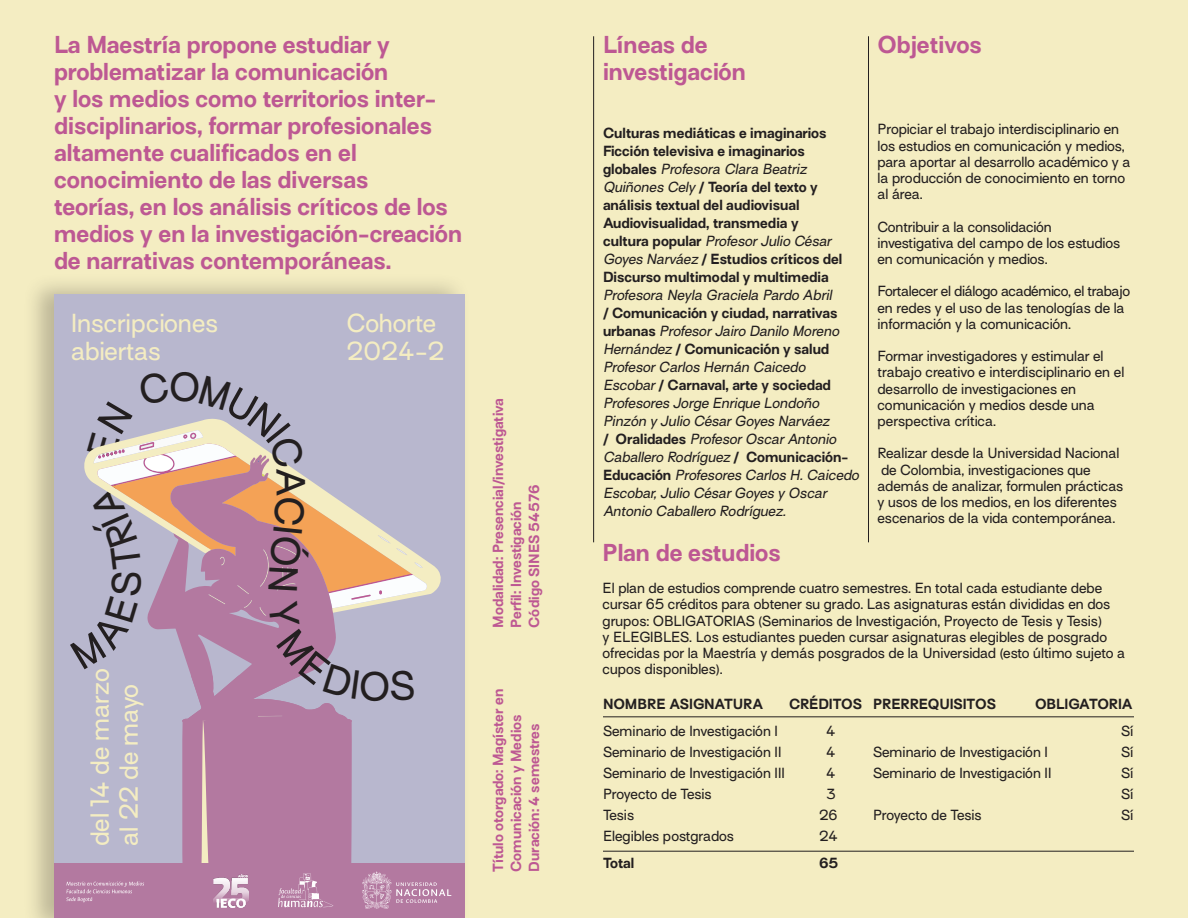
<style>
.page{position:relative;width:1188px;height:918px;background:#f4edc2}
.page>*{position:absolute;margin:0;border:0;box-sizing:border-box;transform-origin:0 0}
.t1{font:24px/28.8px "Surt";color:#f4edc2}
.t2{font:700 22.5px/27px "Surt";color:#bd5893}
.t3{font:13.5px/16.2px "Surt";color:#231f20}
.t4{font:italic 13.5px/18px "Surt";color:#231f20}
.t5{font:700 13.5px/18px "Surt";color:#231f20}
.t6{font:700 13.5px/18px "Surt";color:#bd5893}
.t7{font:13.5px/16.2px "Surt";letter-spacing:-.02em;color:#231f20}
.s1{font-weight:400;font-style:italic}
.s2{font-weight:700;font-style:normal}
</style>
<div class="page">
<div style="left:23px;top:272px;width:448px;height:646px;background:#231f20;opacity:.27"></div>
<div style="left:54px;top:295px;width:411px;height:623px;background:#b8b7ce"></div>
<div style="left:54px;top:864px;width:411px;height:54px;background:#b379a0"></div>
<hr style="left:868px;top:36px;width:1px;height:506px;background:#231f20">
<hr style="left:593px;top:36px;width:1px;height:506px;background:#231f20">
<hr style="left:603px;top:716px;width:531px;height:1px;background:#231f20">
<hr style="left:603px;top:851px;width:531px;height:1px;background:#231f20">
<svg style="left:66px;top:418px;width:385px;height:491px"></svg>
<p class="t2" style="left:54px;top:34px;width:410px">La Maestría propone estudiar y problematizar la comunicación<br>y los medios como territorios inter&shy;disciplinarios, formar profesionales altamente cualificados en el conocimiento de las diversas<br>teorías, en los análisis críticos de los medios y en la investigación-creación de narrativas contemporáneas.</p>
<p class="t1" style="left:71px;top:311px;width:149px">Inscripciones abiertas</p>
<p class="t1" style="left:347px;top:311px;width:91px">Cohorte</p>
<p class="t1" style="left:347px;top:340px;width:100px">2024-2</p>
<p class="t1" style="left:88px;top:846px;width:179px;rotate:-90deg">del 14 de marzo</p>
<p class="t1" style="left:117px;top:846px;width:164px;rotate:-90deg">al 22 de mayo</p>
<p class="t6" style="left:491px;top:628px;width:231px;rotate:-90deg">Modalidad: Presencial/investigativa<br>Perfil: Investigación</p>
<p class="t6" style="left:527px;top:628px;width:145px;rotate:-90deg">Código SINES 54576</p>
<p class="t6" style="left:491px;top:872px;width:184px;rotate:-90deg">Título otorgado: Magíster en<br>Comunicación y Medios</p>
<p class="t6" style="left:527px;top:872px;width:149px;rotate:-90deg">Duración: 4 semestres</p>
<p class="t2" style="left:603px;top:34px;width:106px">Líneas de</p>
<p class="t2" style="left:603px;top:61px;width:144px">investigación</p>
<p class="t5" style="left:603px;top:125px;width:225px">Culturas mediáticas e imaginarios Ficción televisiva e imaginarios globales <span class="s1">Profesora Clara Beatriz Quiñones Cely</span> / Teoría del texto y análisis textual del audiovisual</p>
<p class="t4" style="left:603px;top:215px;width:258px"><span class="s2">Audiovisualidad, transmedia y<br>cultura popular</span> Profesor Julio César Goyes Narváez <span class="s2">/ Estudios críticos del Discurso multimodal y multimedia </span>Profesora Neyla Graciela Pardo Abril<br><span class="s2">/ Comunicación y ciudad, narrativas urbanas</span> Profesor Jairo Danilo Moreno Hernández <span class="s2">/ Comunicación y salud </span>Profesor Carlos Hernán Caicedo Escobar <span class="s2">/ Carnaval, arte y sociedad </span>Profesores Jorge Enrique Londoño Pinzón y Julio César Goyes Narváez<br><span class="s2">/ Oralidades</span> Profesor Oscar Antonio Caballero Rodríguez <span class="s2">/ Comunicación-Educación</span> Profesores Carlos H. Caicedo Escobar, Julio César Goyes y Oscar Antonio Caballero Rodríguez.</p>
<p class="t2" style="left:878px;top:34px;width:106px">Objetivos</p>
<p class="t3" style="left:878px;top:123px;width:255px">Propiciar el trabajo interdisciplinario en los estudios en comunicación y medios, para aportar al desarrollo académico y a la producción de conocimiento en torno al área.</p>
<p class="t3" style="left:878px;top:220px;width:244px">Contribuir a la consolidación investigativa del campo de los estudios en comunicación y medios.</p>
<p class="t7" style="left:878px;top:285px;width:254px">Fortalecer el diálogo académico, el trabajo en redes y el uso de las tenologías de la información y la comunicación.</p>
<p class="t3" style="left:878px;top:350px;width:248px">Formar investigadores y estimular el trabajo creativo e interdisciplinario en el desarrollo de investigaciones en comunicación y medios desde una perspectiva crítica.</p>
<p class="t3" style="left:878px;top:447px;width:247px">Realizar desde la Universidad Nacional de Colombia, investigaciones que además de analizar, formulen prácticas y usos de los medios, en los diferentes escenarios de la vida contemporánea.</p>
<p class="t2" style="left:603px;top:541px;width:180px">Plan de estudios</p>
<p class="t3" style="left:603px;top:582px;width:524px">El plan de estudios comprende cuatro semestres. En total cada estudiante debe cursar 65 créditos para obtener su grado. Las asignaturas están divididas en dos grupos: OBLIGATORIAS (Seminarios de Investigación, Proyecto de Tesis y Tesis)<br>y ELEGIBLES. Los estudiantes pueden cursar asignaturas elegibles de posgrado ofrecidas por la Maestría y demás posgrados de la Universidad (esto último sujeto a cupos disponibles).</p>
<p class="t5" style="left:603px;top:697px;width:162px">NOMBRE ASIGNATURA</p>
<p class="t5" style="left:789px;top:697px;width:208px">CRÉDITOS PRERREQUISITOS</p>
<p class="t5" style="left:1035px;top:697px;width:99px">OBLIGATORIA</p>
<p class="t3" style="left:603px;top:725px;width:177px">Seminario de Investigación I</p>
<p class="t3" style="left:826px;top:725px;width:11px">4</p>
<p class="t3" style="left:1121px;top:725px;width:14px">Sí</p>
<p class="t3" style="left:603px;top:746px;width:180px">Seminario de Investigación II</p>
<p class="t3" style="left:826px;top:746px;width:11px">4</p>
<p class="t3" style="left:873px;top:746px;width:177px">Seminario de Investigación I</p>
<p class="t3" style="left:1121px;top:746px;width:14px">Sí</p>
<p class="t3" style="left:603px;top:767px;width:183px">Seminario de Investigación III</p>
<p class="t3" style="left:826px;top:767px;width:11px">4</p>
<p class="t3" style="left:873px;top:767px;width:180px">Seminario de Investigación II</p>
<p class="t3" style="left:1121px;top:767px;width:14px">Sí</p>
<p class="t3" style="left:603px;top:788px;width:110px">Proyecto de Tesis</p>
<p class="t3" style="left:826px;top:788px;width:11px">3</p>
<p class="t3" style="left:1121px;top:788px;width:14px">Sí</p>
<p class="t3" style="left:603px;top:809px;width:33px">Tesis</p>
<p class="t3" style="left:819px;top:809px;width:20px">26</p>
<p class="t3" style="left:873px;top:809px;width:110px">Proyecto de Tesis</p>
<p class="t3" style="left:1121px;top:809px;width:14px">Sí</p>
<p class="t3" style="left:603px;top:830px;width:133px">Elegibles postgrados</p>
<p class="t3" style="left:819px;top:830px;width:21px">24</p>
<p class="t5" style="left:603px;top:856px;width:33px">Total</p>
<p class="t5" style="left:819px;top:856px;width:21px">65</p>
</div>
